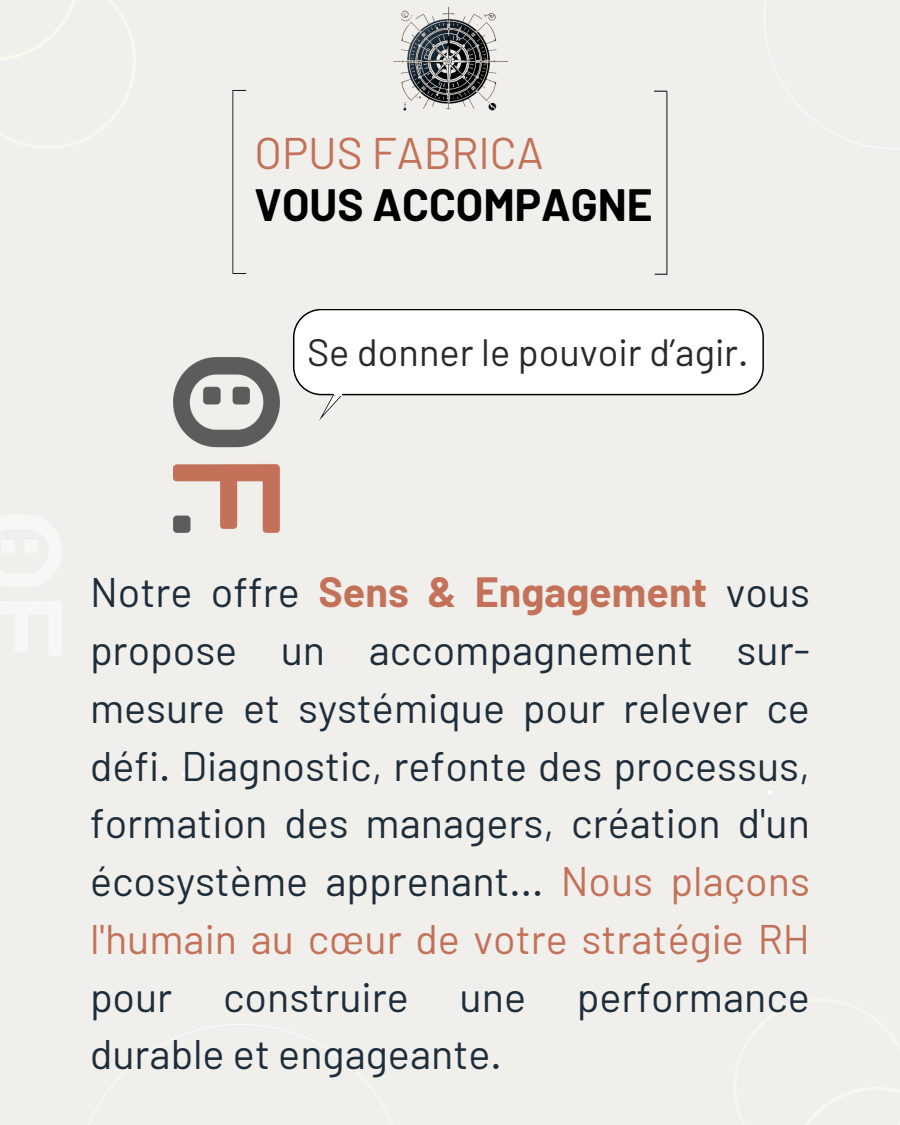
<style>
.page{position:relative;width:900px;height:1125px;background:#f1efec}
.page>*{position:absolute;margin:0;border:0;box-sizing:border-box;transform-origin:0 0}
.t1{font:700 44.2px "Barlow";color:#000}
.t2{font:44.2px "Barlow";color:#c37259}
.t3{font:41.3px/57.8px "Barlow";color:#1e2d3a;text-align:justify}
.t4{font:38px "Barlow";color:#2c2928}
.s1{font-weight:700;color:#c37259}
.s2{color:#c37259}
</style>
<div class="page">
<svg style="left:88px;top:1024px;width:305px;height:101px"></svg>
<svg style="left:182px;top:771px;width:7px;height:7px"></svg>
<svg style="left:767px;top:790px;width:5px;height:5px"></svg>
<svg style="left:764px;top:0;width:125px;height:149px"></svg>
<img style="left:393px;top:7px;width:114px;height:104px">
<img style="left:174px;top:357px;width:105px;height:176px">
<div style="left:293px;top:309px;width:471px;height:86px;background:#fff"></div>
<svg style="left:527px;top:360px;width:15px;height:18px"></svg>
<svg style="left:319px;top:361px;width:45px;height:60px"></svg>
<svg style="left:233px;top:90px;width:13px;height:1px"></svg>
<svg style="left:233px;top:273px;width:13px;height:1px"></svg>
<hr style="left:232px;top:90px;width:1px;height:183px;background:#1e2d3a">
<svg style="left:654px;top:91px;width:13px;height:1px"></svg>
<svg style="left:655px;top:274px;width:13px;height:1px"></svg>
<hr style="left:667px;top:91px;width:1px;height:183px;background:#0d171f">
<p class="t2" style="left:255px;top:125px;width:291px">OPUS FABRICA</p>
<p class="t1" style="left:255px;top:177px;width:400px">VOUS ACCOMPAGNE</p>
<h1 class="t4" style="left:307px;top:328px;width:443px">Se donner le pouvoir d’agir.</h1>
<p class="t3" style="left:90px;top:562px;width:722px">Notre offre <span class="s1">Sens &amp; Engagement</span> vous propose un accompagnement sur&shy;mesure et systémique pour relever ce défi. Diagnostic, refonte des processus, formation des managers, création d'un écosystème apprenant... <span class="s2">Nous plaçons l'humain au cœur de votre stratégie RH </span>pour construire une performance durable et engageante.</p>
</div>
